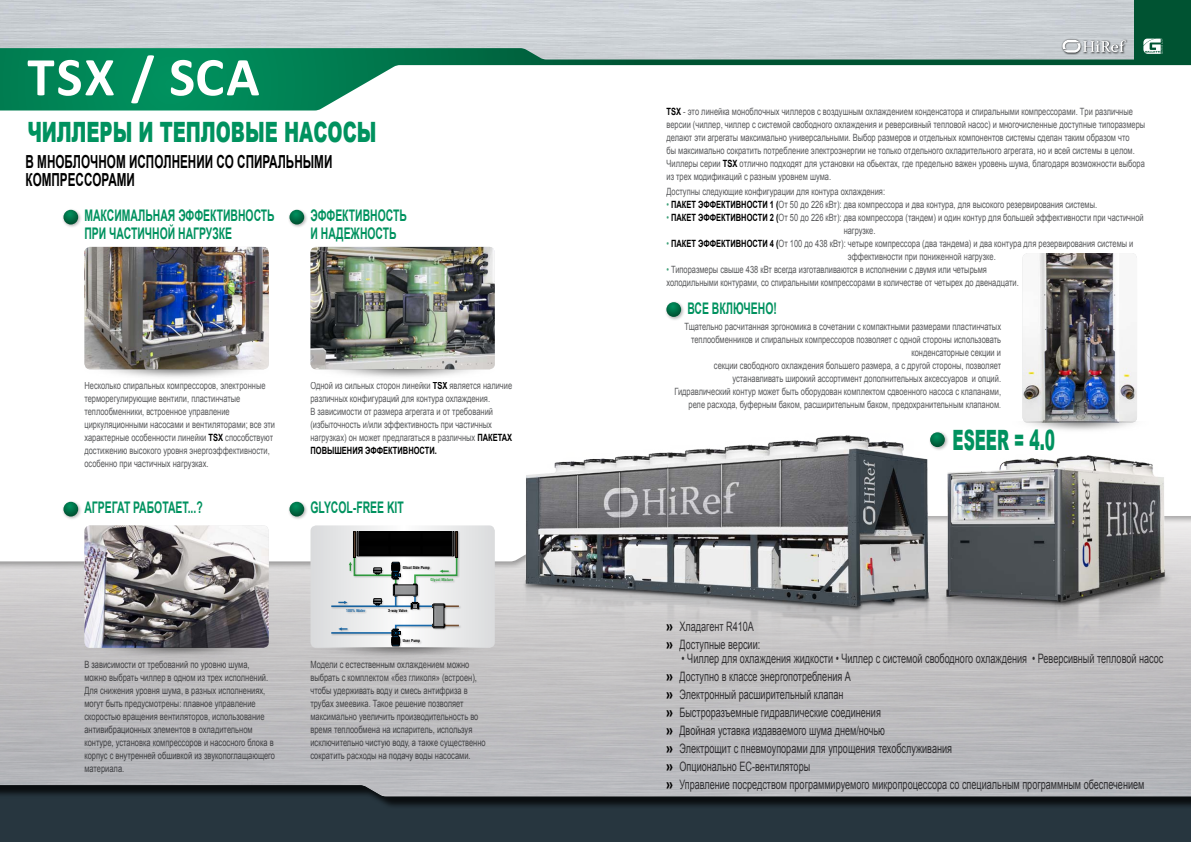
<style>
.page{position:relative;width:1191px;height:842px;background:#fff}
.page>*{position:absolute;margin:0;border:0;box-sizing:border-box;transform-origin:0 0}
.t1{font:700 55px "Calibri";letter-spacing:.035em;color:#fff}
.t2{font:900 28px "Arial";color:#00925f;scale:.65 1}
.t3{font:900 28px "Arial";color:#00925f;scale:.55 1}
.t4{font:700 18px/17.9px "Arial";color:#000;scale:.65 1}
.t5{font:700 16px/18px "Arial";color:#00925f;scale:.65 1}
.t6{font:13px/18px "Arial";color:#414042;scale:.7 1}
.t7{font:10px/13px "Arial";color:#58595b;scale:.75 1}
.t8{font:700 condensed 4px "Swiss 721 BT";color:#000}
.t9{font:700 condensed 4px "Swiss 721 BT";color:#3ab54a}
.t10{font:700 condensed 4px "Swiss 721 BT";color:#1e76bc}
.s1{font-weight:700;color:#000}
.s2{color:#3ea179}
.s3{font-weight:900;font-size:14px;color:#000}
</style>
<div class="page">
<div style="left:1134px;top:0;width:57px;height:60px;background:#005332"></div>
<svg style="left:1143px;top:39px;width:19px;height:9px"></svg>
<div style="left:1061px;top:39px;width:67px;height:16px;background:#000;opacity:.75"></div>
<svg style="left:1062px;top:40px;width:63px;height:8px"></svg>
<svg style="left:0;top:48px;width:1191px;height:62px"></svg>
<div style="left:0;top:778px;width:1191px;height:64px;background:#27363f"></div>
<div style="left:0;top:517px;width:1191px;height:292px;background:#000;opacity:.75"></div>
<div style="left:0;top:514px;width:1191px;height:283px;background:#000;opacity:.3"></div>
<img style="left:941px;top:455px;width:241px;height:209px">
<img style="left:513px;top:435px;width:428px;height:241px">
<div style="left:928px;top:430px;width:21px;height:21px;background:#000;opacity:.3"></div>
<svg style="left:930px;top:432px;width:15px;height:15px"></svg>
<img style="left:1022px;top:253px;width:115px;height:169px">
<img style="left:1025px;top:422px;width:109px;height:8px">
<div style="left:664px;top:300px;width:21px;height:21px;background:#000;opacity:.3"></div>
<svg style="left:666px;top:302px;width:15px;height:15px"></svg>
<div style="left:287px;top:208px;width:21px;height:21px;background:#000;opacity:.3"></div>
<svg style="left:289px;top:210px;width:15px;height:15px"></svg>
<img style="left:310px;top:247px;width:185px;height:130px">
<div style="left:61px;top:208px;width:21px;height:21px;background:#000;opacity:.3"></div>
<svg style="left:63px;top:210px;width:15px;height:15px"></svg>
<img style="left:84px;top:247px;width:185px;height:130px">
<div style="left:61px;top:500px;width:21px;height:21px;background:#000;opacity:.3"></div>
<svg style="left:63px;top:502px;width:15px;height:14px"></svg>
<img style="left:84px;top:525px;width:185px;height:134px">
<div style="left:287px;top:500px;width:21px;height:21px;background:#000;opacity:.3"></div>
<svg style="left:289px;top:502px;width:15px;height:14px"></svg>
<svg style="left:310px;top:525px;width:185px;height:123px"></svg>
<img style="left:310px;top:648px;width:185px;height:11px">
<h1 class="t1" style="left:27px;top:42px;width:234px">TSX / SCA</h1>
<h2 class="t2" style="left:27px;top:112px;width:539px">ЧИЛЛЕРЫ И ТЕПЛОВЫЕ НАСОСЫ</h2>
<h3 class="t4" style="left:26px;top:153px;width:474px">В МНОБЛОЧНОМ ИСПОЛНЕНИИ СО СПИРАЛЬНЫМИ<br>КОМПРЕССОРАМИ</h3>
<h3 class="t5" style="left:84px;top:207px;width:294px">МАКСИМАЛЬНАЯ ЭФФЕКТИВНОСТЬ<br>ПРИ ЧАСТИЧНОЙ НАГРУЗКЕ</h3>
<h3 class="t5" style="left:310px;top:207px;width:150px">ЭФФЕКТИВНОСТЬ<br>И НАДЕЖНОСТЬ</h3>
<p class="t7" style="left:84px;top:379px;width:256px">Несколько спиральных компрессоров, электронные терморегулирующие вентили, пластинчатые теплообменники, встроенное управление циркуляционными насосами и вентиляторами; все эти характерные особенности линейки <span class="s1">TSX</span> способствуют достижению высокого уровня энергоэффективности, особенно при частичных нагрузках.</p>
<h3 class="t5" style="left:84px;top:499px;width:183px">АГРЕГАТ РАБОТАЕТ...?</h3>
<p class="t7" style="left:84px;top:658px;width:256px">В зависимости от требований по уровню шума,<br>можно выбрать чиллер в одном из трех исполнений.<br>Для снижения уровня шума, в разных исполнениях, могут быть предусмотрены: плавное управление скоростью вращения вентиляторов, использование антивибрационных элементов в охладительном контуре, установка компрессоров и насосного блока в корпус с внутренней обшивкой из звукопоглащающего материала.</p>
<p class="t7" style="left:310px;top:379px;width:271px">Одной из сильных сторон линейки <span class="s1">TSX</span> является наличие различных конфигураций для контура охлаждения.<br>В зависимости от размера агрегата и от требований (избыточность и/или эффективность при частичных нагрузках) он может предлагаться в различных <span class="s1">ПАКЕТАХ ПОВЫШЕНИЯ ЭФФЕКТИВНОСТИ.</span></p>
<h3 class="t5" style="left:310px;top:499px;width:145px">GLYCOL-FREE KIT</h3>
<p class="t8" style="left:403px;top:565px;width:28px">Glicol Side Pump</p>
<p class="t9" style="left:430px;top:577px;width:24px">Glycol Mixture</p>
<p class="t10" style="left:346px;top:608px;width:21px">100% Water</p>
<p class="t8" style="left:388px;top:608px;width:21px">3-way Valve</p>
<p class="t8" style="left:403px;top:638px;width:19px">User Pump</p>
<p class="t7" style="left:310px;top:658px;width:235px">Модели с естественным охлаждением можно выбрать с комплектом «без гликоля» (встроен), чтобы удерживать воду и смесь антифриза в трубах змеевика. Такое решение позволяет максимально увеличить производительность во время теплообмена на испаритель, используя исключительно чистую воду, а также существенно сократить расходы на подачу воды насосами.</p>
<p class="t7" style="left:666px;top:105px;width:640px"><span class="s1">TSX</span> - это линейка моноблочных чиллеров с воздушным охлаждением конденсатора и спиральными компрессорами. Три различные версии (чиллер, чиллер с системой свободного охлаждения и реверсивный тепловой насос) и многочисленные доступные типоразмеры делают эти агрегаты максимально универсальными. Выбор размеров и отдельных компонентов системы сделан таким образом что<br>бы максимально сократить потребление электроэнергии не только отдельного охладительного агрегата, но и всей системы в целом.<br>Чиллеры серии <span class="s1">TSX</span> отлично подходят для установки на обьектах, где предельно важен уровень шума, благодаря возможности выбора из трех модификаций с разным уровнем шума.</p>
<p class="t7" style="left:666px;top:185px;width:293px">Доступны следующие конфигурации для контура охлаждения:</p>
<p class="t7" style="left:666px;top:198px;width:576px"><span class="s2">•</span> <span class="s1">ПАКЕТ ЭФФЕКТИВНОСТИ 1 (</span>От 50 до 226 кВт): два компрессора и два контура, для высокого резервирования системы.</p>
<p class="t7" style="left:843px;top:211px;width:401px;text-indent:-177px"><span class="s2">•</span> <span class="s1">ПАКЕТ ЭФФЕКТИВНОСТИ 2 (</span>От 50 до 226 кВт): два компрессора (тандем) и один контур для большей эффективности при частичной нагрузке.</p>
<p class="t7" style="left:848px;top:237px;width:382px;text-indent:-181px"><span class="s2">•</span> <span class="s1">ПАКЕТ ЭФФЕКТИВНОСТИ 4 (</span>От 100 до 438 кВт): четыре компрессора (два тандема) и два контура для резервирования системы и эффективности при пониженной нагрузке.</p>
<p class="t7" style="left:666px;top:263px;width:471px"><span class="s2">•</span> Типоразмеры свыше 438 кВт всегда изготавливаются в исполнении с двумя или четырьмя холодильными контурами, со спиральными компрессорами в количестве от четырех до двенадцати.</p>
<h3 class="t5" style="left:687px;top:300px;width:139px">ВСЕ ВКЛЮЧЕНО!</h3>
<p class="t7" style="left:674px;top:320px;width:437px;text-align:right">Тщательно расчитанная эргономика в сочетании с компактными размерами пластинчатых теплообменников и спиральных компрессоров позволяет с одной стороны использовать конденсаторные секции и<br>секции свободного охлаждения большего размера, а с другой стороны, позволяет устанавливать широкий ассортимент дополнительных аксессуаров и опций.<br>Гидравлический контур может быть оборудован комплектом сдвоенного насоса с клапанами, реле расхода, буферным баком, расширительным баком, предохранительным клапаном.</p>
<h2 class="t3" style="left:952px;top:419px;width:188px">ESEER = 4.0</h2>
<h3 class="t6" style="left:666px;top:617px;width:136px"><span class="s3">››</span> Хладагент R410A <span class="s3">››</span> Доступные версии:</h3>
<p class="t6" style="left:666px;top:649px;width:711px;text-indent:15px">• Чиллер для охлаждения жидкости • Чиллер с системой свободного охлаждения • Реверсивный тепловой насос <span class="s3">››</span> Доступно в классе энергопотребления А<br><span class="s3">››</span> Электронный расширительный клапан<br><span class="s3">››</span> Быстроразъемные гидравлические соединения<br><span class="s3">››</span> Двойная уставка издаваемого шума днем/ночью<br><span class="s3">››</span> Электрощит с пневмоупорами для упрощения техобслуживания<br><span class="s3">››</span> Опционально ЕС-вентиляторы<br><span class="s3">››</span> Управление посредством программируемого микропроцессора со специальным программным обеспечением</p>
</div>
